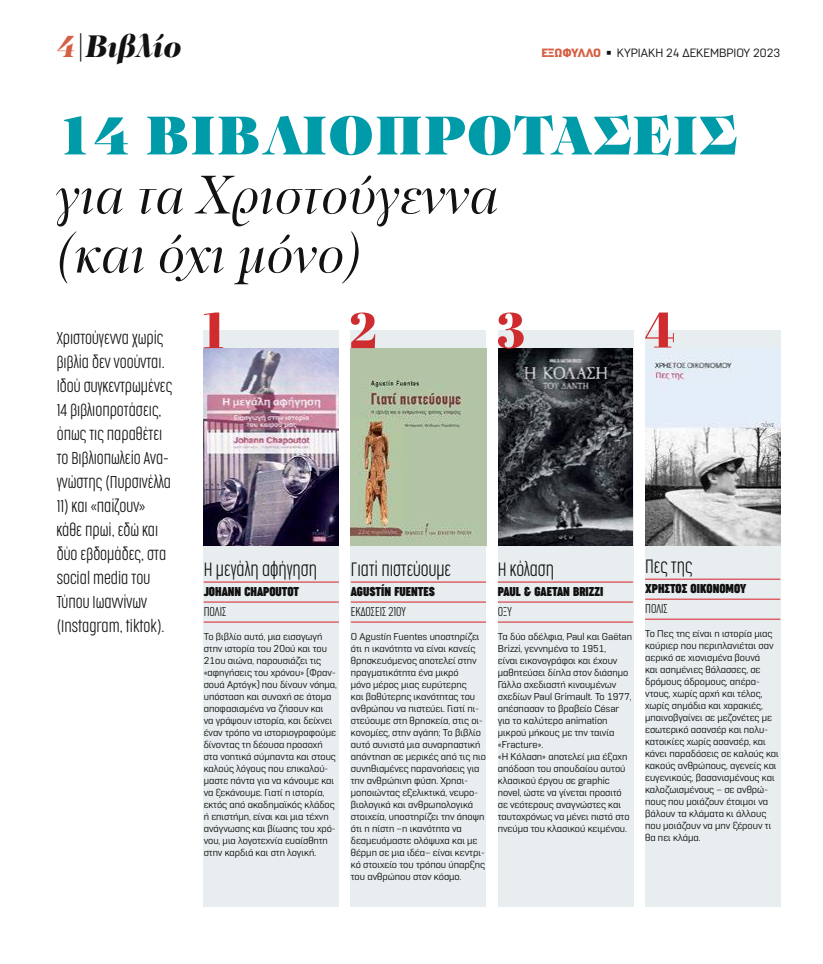
<style>
.page{position:relative;width:823px;height:964px;background:#fff}
.page>*{position:absolute;margin:0;border:0;box-sizing:border-box;transform-origin:0 0}
.t1{font:italic 56px/59px "PF Regal Display Pro";color:#121212}
.t2{font:56px "PF Regal Display Pro U Black";letter-spacing:.02em;color:#009ba9}
.t3{font:italic 900 32px "PF Regal Display Pro";color:#121212}
.t4{font:200 18px "Cocogoose Compressed";color:#121212}
.t5{font:200 16px/24px "Cocogoose Compressed";color:#121212}
.t6{font:700 12px "Cocogoose Compressed";color:#121212}
.t7{font:12px "Normative Pro";color:#121212}
.t8{font:200 12px "Cocogoose Compressed";color:#121212}
.t9{font:10px/12px "Normative Pro";color:#121212}
.s1{color:#d45f44}
.s2{font-weight:900;color:#d45f44}
</style>
<div class="page">
<div style="left:204px;top:330px;width:134px;height:577px;background:#e8eef0"></div>
<div style="left:350px;top:330px;width:135px;height:577px;background:#e8eef0"></div>
<div style="left:497px;top:330px;width:135px;height:577px;background:#e8eef0"></div>
<div style="left:644px;top:330px;width:135px;height:577px;background:#e8eef0"></div>
<hr style="left:204px;top:582px;width:134px;height:1px;background:#d71f26">
<hr style="left:204px;top:602px;width:134px;height:1px;background:#d71f26">
<hr style="left:204px;top:622px;width:134px;height:1px;background:#d71f26">
<hr style="left:350px;top:582px;width:135px;height:1px;background:#d71f26">
<hr style="left:350px;top:602px;width:135px;height:1px;background:#d71f26">
<hr style="left:350px;top:622px;width:135px;height:1px;background:#d71f26">
<hr style="left:497px;top:582px;width:135px;height:1px;background:#d71f26">
<hr style="left:497px;top:602px;width:135px;height:1px;background:#d71f26">
<hr style="left:497px;top:622px;width:135px;height:1px;background:#d71f26">
<hr style="left:644px;top:579px;width:135px;height:1px;background:#d71f26">
<hr style="left:644px;top:599px;width:135px;height:1px;background:#d71f26">
<hr style="left:644px;top:619px;width:135px;height:1px;background:#d71f26">
<img style="left:497px;top:349px;width:135px;height:197px">
<img style="left:204px;top:349px;width:134px;height:197px">
<img style="left:350px;top:349px;width:135px;height:197px">
<img style="left:644px;top:349px;width:135px;height:197px">
<svg style="left:204px;top:312px;width:19px;height:36px"></svg>
<svg style="left:644px;top:312px;width:29px;height:35px"></svg>
<svg style="left:497px;top:312px;width:26px;height:37px"></svg>
<svg style="left:350px;top:312px;width:25px;height:36px"></svg>
<h2 class="t3" style="left:57px;top:26px;width:126px"><span class="s1">4</span>|Βιβλίο</h2>
<p class="t7" style="left:541px;top:46px;width:240px"><span class="s2">ΕΞΩΦΥΛΛΟ</span> ◾ ΚΥΡΙΑΚΗ 24 ΔΕΚΕΜΒΡΙΟΥ 2023</p>
<h1 class="t2" style="left:57px;top:100px;width:681px">14 ΒΙΒΛΙΟΠΡΟΤΆΣΕΙΣ</h1>
<h1 class="t1" style="left:57px;top:166px;width:443px">για τα Χριστούγεννα (και όχι μόνο)</h1>
<h3 class="t5" style="left:57px;top:325px;width:117px">Χριστούγεννα χωρίς βιβλία δεν νοούνται.<br>Ιδού συγκεντρωμένες<br>14 βιβλιοπροτάσεις, όπως τις παραθέτει το Βιβλιοπωλείο Ανα&shy;γνώστης (Πυρσινέλλα</h3>
<h3 class="t5" style="left:57px;top:493px;width:111px">11) και «παίζουν» κάθε πρωί, εδώ και δύο εβδομάδες, στα social media του<br>Τύπου Ιωαννίνων (Instagram, tiktok).</h3>
<h3 class="t4" style="left:204px;top:558px;width:115px">Η μεγάλη αφήγηση</h3>
<p class="t6" style="left:204px;top:583px;width:97px">JOHANN CHAPOUTOT</p>
<p class="t8" style="left:204px;top:604px;width:24px">ΠΌΛΙΣ</p>
<p class="t9" style="left:204px;top:631px;width:135px">Το βιβλίο αυτό, μια εισαγωγή στην ιστορία του 20ού και του<br>21ου αιώνα, παρουσιάζει τις «αφηγήσεις του χρόνου» (Φραν&shy;σουά Αρτόγκ) που δίνουν νόημα, υπόσταση και συνοχή σε άτομα αποφασισμένα να ζήσουν και<br>να γράψουν ιστορία, και δείχνει έναν τρόπο να ιστοριογραφούμε δίνοντας τη δέουσα προσοχή στα νοητικά σύμπαντα και στους καλούς λόγους που επικαλού&shy;μαστε πάντα για να κάνουμε και να ξεκάνουμε. Γιατί η ιστορία, εκτός από ακαδημαϊκός κλάδος ή επιστήμη, είναι και μια τέχνη ανάγνωσης και βίωσης του χρό&shy;νου, μια λογοτεχνία ευαίσθητη στην καρδιά και στη λογική.</p>
<h3 class="t4" style="left:350px;top:558px;width:102px">Γιατί πιστεύουμε</h3>
<p class="t6" style="left:350px;top:583px;width:86px">AGUSTÍN FUENTES</p>
<p class="t8" style="left:350px;top:604px;width:56px">ΕΚΔΌΣΕΙΣ 21ΟΥ</p>
<p class="t9" style="left:350px;top:631px;width:136px">Ο Agustín Fuentes υποστηρίζει ότι η ικανότητα να είναι κανείς θρησκευόμενος αποτελεί στην πραγματικότητα ένα μικρό<br>μόνο μέρος μιας ευρύτερης<br>και βαθύτερης ικανότητας του ανθρώπου να πιστεύει. Γιατί πι&shy;στεύουμε στη θρησκεία, στις οι&shy;κονομίες, στην αγάπη; Το βιβλίο αυτό συνιστά μια συναρπαστική απάντηση σε μερικές από τις πιο συνηθισμένες παρανοήσεις για την ανθρώπινη φύση. Χρησι&shy;μοποιώντας εξελικτικά, νευρο&shy;βιολογικά και ανθρωπολογικά στοιχεία, υποστηρίζει την άποψη ότι η πίστη ‒η ικανότητα να δεσμευόμαστε ολόψυχα και με θέρμη σε μια ιδέα‒ είναι κεντρι&shy;κό στοιχείο του τρόπου ύπαρξης του ανθρώπου στον κόσμο.</p>
<h3 class="t4" style="left:497px;top:558px;width:58px">Η κόλαση</h3>
<p class="t6" style="left:497px;top:583px;width:107px">PAUL &amp; GAETAN BRIZZI</p>
<p class="t8" style="left:497px;top:604px;width:15px">ΟΞΎ</p>
<p class="t9" style="left:497px;top:631px;width:136px">Τα δύο αδέλφια, Paul και Gaëtan<br>Brizzi, γεννημένα το 1951,<br>είναι εικονογράφοι και έχουν μαθητεύσει δίπλα στον διάσημο<br>Γάλλο σχεδιαστή κινουμένων σχεδίων Paul Grimault. Το 1977, απέσπασαν το βραβείο César για το καλύτερο animation μικρού μήκους με την ταινία «Fracture».<br>«Η Κόλαση» αποτελεί μια έξοχη απόδοση του σπουδαίου αυτού κλασικού έργου σε graphic novel, ώστε να γίνεται προσιτό σε νεότερους αναγνώστες και ταυτοχρόνως να μένει πιστό στο πνεύμα του κλασικού κειμένου.</p>
<h3 class="t4" style="left:644px;top:555px;width:49px">Πες της</h3>
<p class="t6" style="left:644px;top:580px;width:102px">ΧΡΉΣΤΟΣ ΟΙΚΟΝΌΜΟΥ</p>
<p class="t8" style="left:644px;top:601px;width:24px">ΠΌΛΙΣ</p>
<p class="t9" style="left:644px;top:628px;width:135px">Το Πες της είναι η ιστορία μιας κούριερ που περιπλανιέται σαν αερικό σε χιονισμένα βουνά<br>και ασημένιες θάλασσες, σε δρόμους άδρομους, απέρα&shy;ντους, χωρίς αρχή και τέλος, χωρίς σημάδια και χαρακιές, μπαινοβγαίνει σε μεζονέτες με εσωτερικό ασανσέρ και πολυ&shy;κατοικίες χωρίς ασανσέρ, και κάνει παραδόσεις σε καλούς και κακούς ανθρώπους, αγενείς και ευγενικούς, βασανισμένους και καλοζωισμένους – σε ανθρώ&shy;πους που μοιάζουν έτοιμοι να βάλουν τα κλάματα κι άλλους που μοιάζουν να μην ξέρουν τι θα πει κλάμα.</p>
</div>
